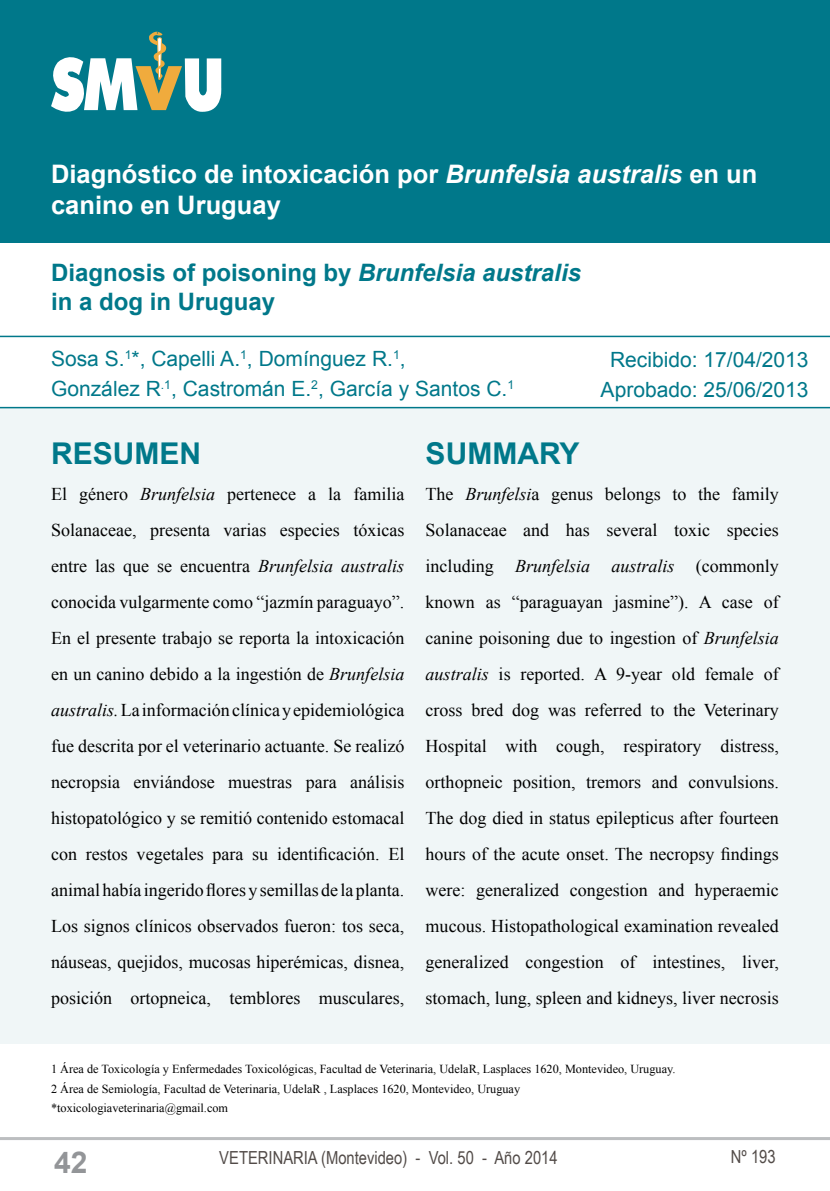
<style>
.page{position:relative;width:830px;height:1191px;background:#fff}
.page>*{position:absolute;margin:0;border:0;box-sizing:border-box;transform-origin:0 0}
.t1{font:700 30px "Arial";color:#00788a}
.t2{font:700 30px "Arial";color:#939598}
.t3{font:700 25.5px/30.6px "Arial";color:#fff}
.t4{font:700 24px/28.8px "Arial";color:#00788a}
.t5{font:21px/30px "Arial";color:#00788a}
.t6{font:18px/36px "Times New Roman";color:#000;text-align:justify}
.t7{font:18px "Arial Narrow";color:#524b48}
.t8{font:12.3px/19.5px "Times New Roman";color:#000}
.s1{font-style:italic}
</style>
<div class="page">
<hr style="left:0;top:1137px;width:829px;height:3px;background:#bcbec0">
<div style="left:0;top:407px;width:829px;height:637px;background:#f0f6f7"></div>
<div style="left:0;top:0;width:829px;height:242px;background:#00788a"></div>
<svg style="left:51px;top:31px;width:171px;height:81px"></svg>
<hr style="left:0;top:336px;width:829px;height:1px;background:#00788a">
<hr style="left:0;top:407px;width:829px;height:1px;background:#00788a">
<h2 class="t3" style="left:51px;top:160px;width:707px">Diagnóstico de intoxicación por <span class="s1">Brunfelsia australis</span> en un canino en Uruguay</h2>
<h3 class="t4" style="left:51px;top:259px;width:531px">Diagnosis of poisoning by <span class="s1">Brunfelsia australis </span>in a dog in Uruguay</h3>
<p class="t5" style="left:51px;top:344px;width:464px">Sosa S.<sup>1</sup>*, Capelli A.<sup>1</sup>, Domínguez R.<sup>1</sup>,<br>González R<sup>.1</sup>, Castromán E.<sup>2</sup>, García y Santos C.<sup>1</sup></p>
<p class="t5" style="left:600px;top:345px;width:209px;text-align:center">Recibido: 17/04/2013<br>Aprobado: 25/06/2013</p>
<h1 class="t1" style="left:51px;top:434px;width:152px">Resumen</h1>
<p class="t6" style="left:51px;top:476px;width:354px">El género <span class="s1">Brunfelsia</span> pertenece a la familia Solanaceae, presenta varias especies tóxicas entre las que se encuentra <span class="s1">Brunfelsia australis </span>conocida vulgarmente como “jazmín paraguayo”.<br>En el presente trabajo se reporta la intoxicación en un canino debido a la ingestión de <span class="s1">Brunfelsia australis.</span> La información clínica y epidemiológica fue descrita por el veterinario actuante. Se realizó necropsia enviándose muestras para análisis histopatológico y se remitió contenido estomacal con restos vegetales para su identificación. El animal había ingerido flores y semillas de la planta.<br>Los signos clínicos observados fueron: tos seca, náuseas, quejidos, mucosas hiperémicas, disnea, posición ortopneica, temblores musculares,</p>
<h1 class="t1" style="left:425px;top:434px;width:155px">Su mmary</h1>
<p class="t6" style="left:425px;top:476px;width:354px">The <span class="s1">Brunfelsi</span>a genus belongs to the family Solanaceae and has several toxic species including <span class="s1">Brunfelsia australis</span> (commonly known as “paraguayan jasmine”). A case of canine poisoning due to ingestion of <span class="s1">Brunfelsia australis</span> is reported. A 9-year old female of cross bred dog was referred to the Veterinary Hospital with cough, respiratory distress, orthopneic position, tremors and convulsions.<br>The dog died in status epilepticus after fourteen hours of the acute onset. The necropsy findings were: generalized congestion and hyperaemic mucous. Histopathological examination revealed generalized congestion of intestines, liver, stomach, lung, spleen and kidneys, liver necrosis</p>
<p class="t8" style="left:51px;top:1059px;width:625px">1 Área de Toxicología y Enfermedades Toxicológicas, Facultad de Veterinaria, UdelaR, Lasplaces 1620, Montevideo, Uruguay.<br>2 Área de Semiología, Facultad de Veterinaria, UdelaR , Lasplaces 1620, Montevideo, Uruguay *toxicologiaveterinaria@gmail.com</p>
<h1 class="t2" style="left:54px;top:1143px;width:35px">42</h1>
<p class="t7" style="left:219px;top:1144px;width:340px">VETERINARIA (Montevideo) - Vol. 50 - Año 2014</p>
<p class="t7" style="left:730px;top:1143px;width:46px">Nº 193</p>
</div>
